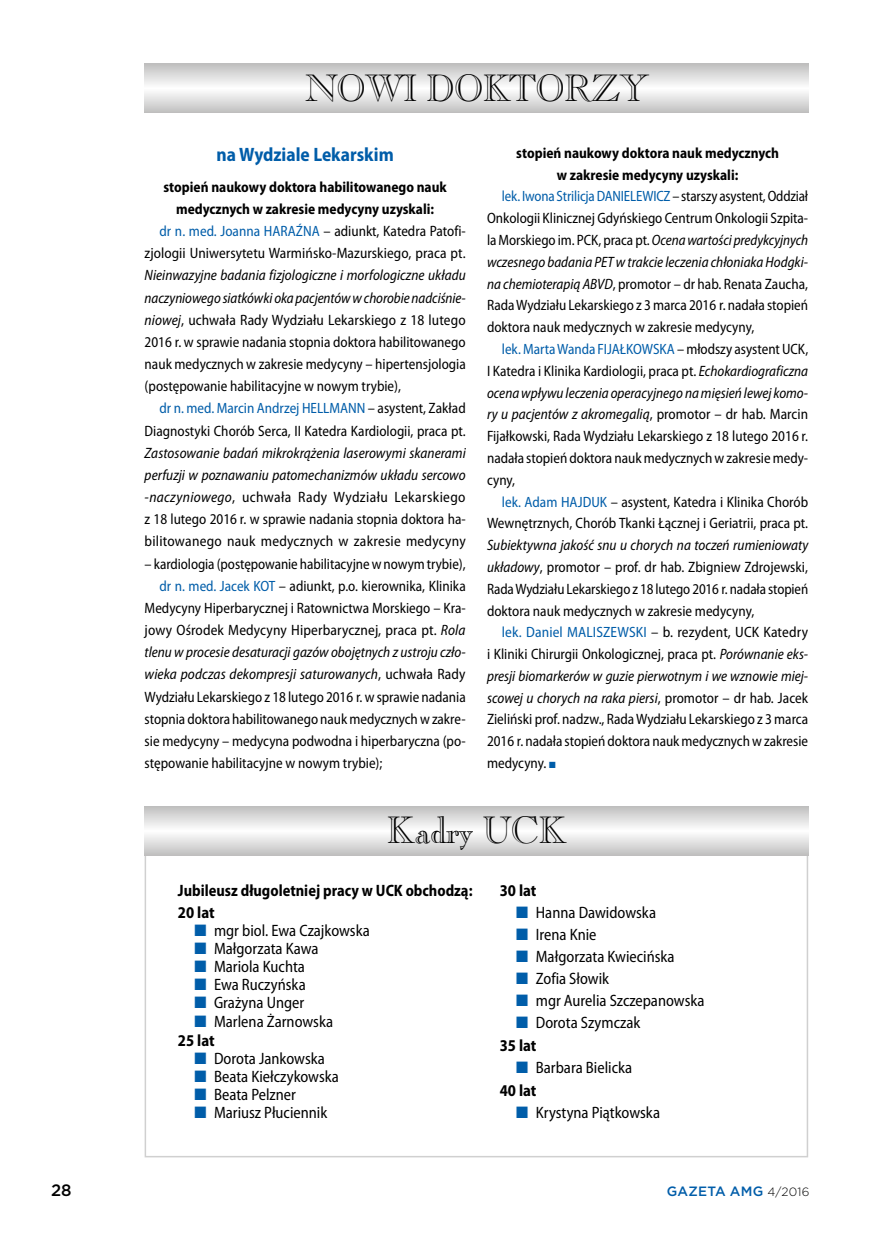
<style>
.page{position:relative;width:872px;height:1234px;background:#fff}
.page>*{position:absolute;margin:0;border:0;box-sizing:border-box;transform-origin:0 0}
.t1{font:37.5px "Caslon Opnface EU";color:#000;scale:.96 1}
.t2{font:700 semi-condensed 19.35px "Myriad Pro";color:#005da9;scale:.96 1}
.t3{font:semi-condensed 16.5px/23.4px "Myriad Pro";color:#000;scale:.96 1}
.t4{font:700 semi-condensed 16.5px/22.2px "Myriad Pro";color:#000;scale:.94 1}
.t5{font:700 semi-condensed 16.5px "Myriad Pro";color:#000;scale:.96 1}
.t6{font:500 16.5px "Gotham";color:#000}
.t7{font:semi-condensed 15px/21.8px "Myriad Pro";color:#000;text-align:justify;scale:.96 1}
.t8{font:semi-condensed 15px/22.2px "Myriad Pro";color:#000;text-align:justify}
.t9{font:semi-condensed 15px "Myriad Pro";color:#000;scale:.95 1}
.t10{font:italic semi-condensed 15px "Myriad Pro";color:#000;scale:.96 1}
.t11{font:italic semi-condensed 15px "Myriad Pro";color:#000}
.t12{font:700 semi-condensed 14.85px/22px "Myriad Pro";color:#000;text-align:center;scale:.96 1}
.t13{font:semi-condensed 14.85px "Myriad Pro";color:#005da9;scale:.96 1}
.t14{font:semi-condensed 14.85px "Myriad Pro";color:#005da9;scale:.95 1}
.t15{font:500 13.5px "Gotham";letter-spacing:.015em;color:#005da9}
.s1{font-size:14.85px;color:#005da9}
.s2{font-style:italic}
.s3{font-size:15px;color:#000}
.s4{font-style:normal}
.s5{color:#005da9}
.s6{font-weight:700}
.s7{font-weight:300;font-size:12px;color:#000}
</style>
<div class="page">
<svg style="left:145px;top:64px;width:663px;height:49px"></svg>
<svg style="left:145px;top:806px;width:663px;height:49px"></svg>
<h1 class="t1" style="left:306px;top:64px;width:357px">NOWI DOKTORZY</h1>
<p class="t2" style="left:217px;top:142px;width:186px">na Wydziale Lekarskim</p>
<p class="t12" style="left:163px;top:175px;width:297px">stopień naukowy doktora habilitowanego nauk medycznych w zakresie medycyny uzyskali:</p>
<p class="t7" style="left:145px;top:220px;width:336px;line-height:22.2px;text-align:right"><span class="s1">dr n. med. Joanna HARAŹNA</span> – adiunkt, Katedra Patofi&shy;zjologii Uniwersytetu Warmińsko-Mazurskiego, praca pt.</p>
<p class="t8" style="left:145px;top:264px;width:323px"><span class="s2">Nieinwazyjne badania fizjologiczne i morfologiczne układu naczyniowego siatkówki oka pacjentów w chorobie nadciśnie&shy;niowej</span>, uchwała Rady Wydziału Lekarskiego z 18 lutego 2016 r. w sprawie nadania stopnia doktora habilitowanego nauk medycznych w zakresie medycyny – hipertensjologia (postępowanie habilitacyjne w nowym trybie),</p>
<p class="t13" style="left:159px;top:399px;width:320px">dr n. med. Marcin Andrzej HELLMANN <span class="s3">– asystent, Zakład</span></p>
<p class="t7" style="left:145px;top:419px;width:336px">Diagnostyki Chorób Serca, II Katedra Kardiologii, praca pt.</p>
<p class="t8" style="left:145px;top:441px;width:323px"><span class="s2">Zastosowanie badań mikrokrążenia laserowymi skanerami perfuzji w poznawaniu patomechanizmów układu sercowo -naczyniowego</span>, uchwała Rady Wydziału Lekarskiego z 18 lutego 2016 r. w sprawie nadania stopnia doktora ha&shy;bilitowanego nauk medycznych w zakresie medycyny</p>
<p class="t9" style="left:145px;top:554px;width:339px">– kardiologia (postępowanie habilitacyjne w nowym trybie),</p>
<p class="t7" style="left:159px;top:574px;width:320px"><span class="s1">dr n. med. Jacek KOT</span> – adiunkt, p.o. kierownika, Klinika</p>
<p class="t7" style="left:145px;top:596px;width:336px">Medycyny Hiperbarycznej i Ratownictwa Morskiego – Kra-</p>
<p class="t8" style="left:145px;top:618px;width:322px">jowy Ośrodek Medycyny Hiperbarycznej, praca pt. <span class="s2">Rola</span></p>
<p class="t10" style="left:145px;top:643px;width:336px">tlenu w procesie desaturacji gazów obojętnych z ustroju czło-</p>
<p class="t11" style="left:145px;top:665px;width:322px">wieka podczas dekompresji saturowanych<span class="s4">, uchwała Rady</span></p>
<p class="t7" style="left:145px;top:685px;width:336px">Wydziału Lekarskiego z 18 lutego 2016 r. w sprawie nadania</p>
<p class="t9" style="left:145px;top:709px;width:339px">stopnia doktora habilitowanego nauk medycznych w zakre-</p>
<p class="t7" style="left:145px;top:729px;width:336px">sie medycyny – medycyna podwodna i hiperbaryczna (po-</p>
<p class="t7" style="left:145px;top:751px;width:249px">stępowanie habilitacyjne w nowym trybie);</p>
<p class="t12" style="left:516px;top:141px;width:275px">stopień naukowy doktora nauk medycznych</p>
<p class="t12" style="left:557px;top:163px;width:191px">w zakresie medycyny uzyskali:</p>
<p class="t14" style="left:502px;top:187px;width:324px">lek. Iwona Strilicja DANIELEWICZ <span class="s3">– starszy asystent, Oddział</span></p>
<p class="t7" style="left:487px;top:207px;width:336px">Onkologii Klinicznej Gdyńskiego Centrum Onkologii Szpita&shy;la Morskiego im. PCK, praca pt. <span class="s2">Ocena wartości predykcyjnych wczesnego badania PET w trakcie leczenia chłoniaka Hodgki&shy;na chemioterapią ABVD</span>, promotor – dr hab. Renata Zaucha, Rada Wydziału Lekarskiego z 3 marca 2016 r. nadała stopień doktora nauk medycznych w zakresie medycyny,</p>
<p class="t13" style="left:502px;top:340px;width:320px">lek. Marta Wanda FIJAŁKOWSKA <span class="s3">– młodszy asystent UCK,</span></p>
<p class="t7" style="left:487px;top:359px;width:336px">I Katedra i Klinika Kardiologii, praca pt. <span class="s2">Echokardiograficzna ocena wpływu leczenia operacyjnego na mięsień lewej komo&shy;ry u pacjentów z akromegalią</span>, promotor – dr hab. Marcin Fijałkowski, Rada Wydziału Lekarskiego z 18 lutego 2016 r. nadała stopień doktora nauk medycznych w zakresie medy&shy;cyny,</p>
<p class="t7" style="left:487px;top:490px;width:336px;text-align:right"><span class="s1">lek. Adam HAJDUK</span> – asystent, Katedra i Klinika Chorób<br>Wewnętrznych, Chorób Tkanki Łącznej i Geriatrii, praca pt.</p>
<p class="t7" style="left:487px;top:534px;width:336px"><span class="s2">Subiektywna jakość snu u chorych na toczeń rumieniowaty układowy</span>, promotor – prof. dr hab. Zbigniew Zdrojewski, Rada Wydziału Lekarskiego z 18 lutego 2016 r. nadała stopień doktora nauk medycznych w zakresie medycyny,</p>
<p class="t8" style="left:487px;top:621px;width:323px;line-height:21.8px;text-indent:15px"><span class="s1">lek. Daniel MALISZEWSKI</span> – b. rezydent, UCK Katedry i Kliniki Chirurgii Onkologicznej, praca pt. <span class="s2">Porównanie eks&shy;presji biomarkerów w guzie pierwotnym i we wznowie miej&shy;scowej u chorych na raka piersi</span>, promotor – dr hab. Jacek Zieliński prof. nadzw., Rada Wydziału Lekarskiego z 3 marca 2016 r. nadała stopień doktora nauk medycznych w zakresie medycyny. <span class="s5">■</span></p>
<h1 class="t1" style="left:387px;top:806px;width:187px">Kadry UCK</h1>
<p class="t4" style="left:178px;top:878px;width:315px">Jubileusz długoletniej pracy w UCK obchodzą:<br>20 lat</p>
<p class="t3" style="left:194px;top:918px;width:184px"><span class="s5">■</span> mgr biol. Ewa Czajkowska</p>
<p class="t3" style="left:194px;top:936px;width:131px"><span class="s5">■</span> Małgorzata Kawa</p>
<p class="t3" style="left:194px;top:954px;width:117px"><span class="s5">■</span> Mariola Kuchta</p>
<p class="t3" style="left:194px;top:972px;width:117px"><span class="s5">■</span> Ewa Ruczyńska</p>
<p class="t3" style="left:194px;top:990px;width:116px"><span class="s5">■</span> Grażyna Unger</p>
<p class="t3" style="left:178px;top:1010px;width:163px;line-height:19.5px;text-indent:17px"><span class="s5">■</span> Marlena Żarnowska<br><span class="s6">25 lat</span></p>
<p class="t3" style="left:194px;top:1046px;width:137px"><span class="s5">■</span> Dorota Jankowska</p>
<p class="t3" style="left:194px;top:1064px;width:152px"><span class="s5">■</span> Beata Kiełczykowska</p>
<p class="t3" style="left:194px;top:1082px;width:107px"><span class="s5">■</span> Beata Pelzner</p>
<p class="t3" style="left:194px;top:1100px;width:140px"><span class="s5">■</span> Mariusz Płuciennik</p>
<p class="t5" style="left:500px;top:879px;width:40px">30 lat</p>
<p class="t3" style="left:516px;top:900px;width:147px"><span class="s5">■</span> Hanna Dawidowska</p>
<p class="t3" style="left:516px;top:922px;width:85px"><span class="s5">■</span> Irena Knie</p>
<p class="t3" style="left:516px;top:944px;width:167px"><span class="s5">■</span> Małgorzata Kwiecińska</p>
<p class="t3" style="left:516px;top:966px;width:98px"><span class="s5">■</span> Zofia Słowik</p>
<p class="t3" style="left:516px;top:987px;width:198px"><span class="s5">■</span> mgr Aurelia Szczepanowska</p>
<p class="t3" style="left:500px;top:1009px;width:148px;text-indent:17px"><span class="s5">■</span> Dorota Szymczak<br><span class="s6">35 lat</span></p>
<p class="t3" style="left:500px;top:1055px;width:140px;text-indent:17px"><span class="s5">■</span> Barbara Bielicka<br><span class="s6">40 lat</span></p>
<p class="t3" style="left:516px;top:1100px;width:151px"><span class="s5">■</span> Krystyna Piątkowska</p>
<p class="t6" style="left:51px;top:1179px;width:22px">28</p>
<p class="t15" style="left:667px;top:1182px;width:144px">GAZETA AMG <span class="s7">4/2016</span></p>
</div>
